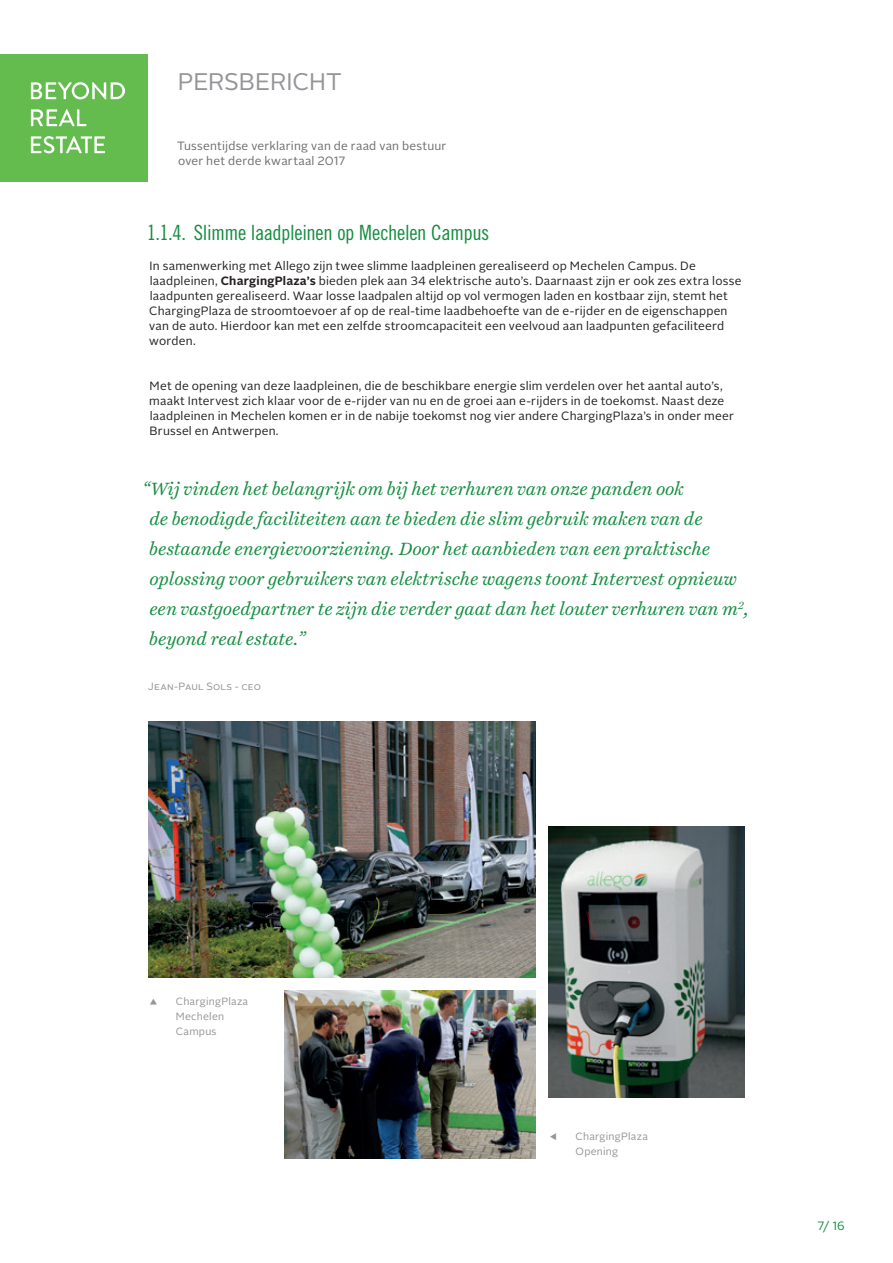
<style>
.page{position:relative;width:893px;height:1263px;background:#fff}
.page>*{position:absolute;margin:0;border:0;box-sizing:border-box;transform-origin:0 0}
.t1{font:24px "Alright Sans";letter-spacing:-.01em;color:#939598}
.t2{font:21px "Trade Gothic LT Std Cn 18";letter-spacing:-.02em;color:#148d41}
.t3{font:italic 18px/30px "Harriet Text";letter-spacing:-.005em;color:#148d41}
.t4{font:12px/15px "Alright Sans";letter-spacing:.015em;color:#231f20}
.t5{font:12px/15px "Alright Sans";letter-spacing:.02em;color:#6c6d70}
.t6{font:12px "Alright Sans";color:#148d41}
.t7{font:10.5px/15px "Alright Sans";letter-spacing:.02em;color:#939598;text-align:center}
.s1{font-weight:700}
</style>
<div class="page">
<div style="left:0;top:54px;width:148px;height:128px;background:#64bc4e"></div>
<svg style="left:31px;top:136px;width:74px;height:17px"></svg>
<svg style="left:31px;top:109px;width:55px;height:17px"></svg>
<svg style="left:31px;top:82px;width:94px;height:17px"></svg>
<img style="left:149px;top:722px;width:387px;height:255px">
<img style="left:549px;top:827px;width:195px;height:270px">
<img style="left:284px;top:990px;width:252px;height:168px">
<h1 class="t1" style="left:178px;top:65px;width:165px">PERSBERICHT</h1>
<p class="t5" style="left:177px;top:139px;width:271px">Tussentijdse verklaring van de raad van bestuur over het derde kwartaal 2017</p>
<h2 class="t2" style="left:147px;top:220px;width:344px">1.1.4. Slimme laadpleinen op Mechelen Campus</h2>
<p class="t4" style="left:149px;top:259px;width:594px">In samenwerking met Allego zijn twee slimme laadpleinen gerealiseerd op Mechelen Campus. De laadpleinen, <span class="s1">ChargingPlaza’s</span> bieden plek aan 34 elektrische auto’s. Daarnaast zijn er ook zes extra losse laadpunten gerealiseerd. Waar losse laadpalen altijd op vol vermogen laden en kostbaar zijn, stemt het ChargingPlaza de stroomtoevoer af op de real-time laadbehoefte van de e-rijder en de eigenschappen van de auto. Hierdoor kan met een zelfde stroomcapaciteit een veelvoud aan laadpunten gefaciliteerd worden.</p>
<p class="t4" style="left:149px;top:379px;width:586px">Met de opening van deze laadpleinen, die de beschikbare energie slim verdelen over het aantal auto’s, maakt Intervest zich klaar voor de e-rijder van nu en de groei aan e-rijders in de toekomst. Naast deze laadpleinen in Mechelen komen er in de nabije toekomst nog vier andere ChargingPlaza’s in onder meer Brussel en Antwerpen.</p>
<p class="t3" style="left:149px;top:474px;width:602px;text-indent:-8px">“Wij vinden het belangrijk om bij het verhuren van onze panden ook<br>de benodigde faciliteiten aan te bieden die slim gebruik maken van de bestaande energievoorziening. Door het aanbieden van een praktische oplossing voor gebruikers van elektrische wagens toont Intervest opnieuw een vastgoedpartner te zijn die verder gaat dan het louter verhuren van m<sup>2</sup>, beyond real estate.”</p>
<p class="t7" style="left:148px;top:679px;width:114px">Jean-Paul Sols - ceo</p>
<p class="t7" style="left:149px;top:994px;width:101px">▲ ChargingPlaza<br>Mechelen<br>Campus</p>
<p class="t7" style="left:549px;top:1129px;width:11px">◀</p>
<p class="t7" style="left:575px;top:1129px;width:74px;text-align:left">ChargingPlaza<br>Opening</p>
<p class="t6" style="left:818px;top:1218px;width:29px">7/ 16</p>
</div>
